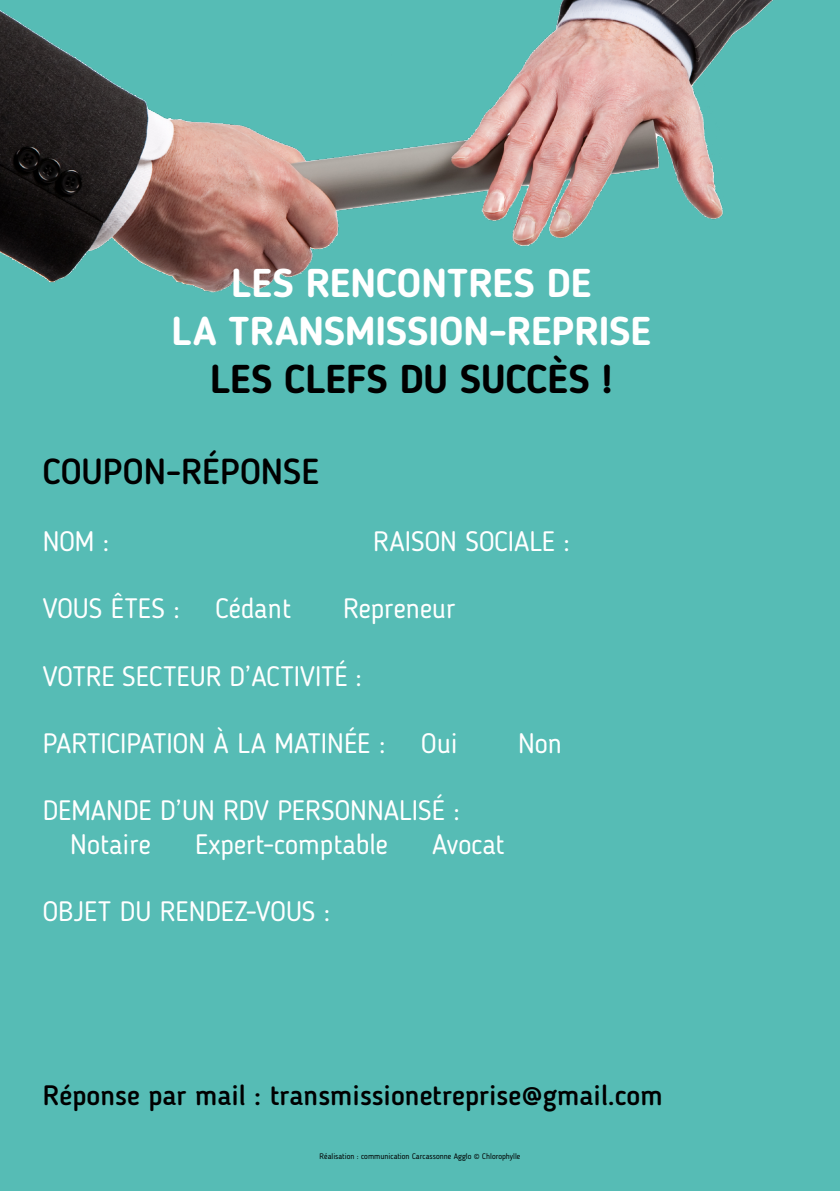
<style>
.page{position:relative;width:840px;height:1191px;background:#fff}
.page>*{position:absolute;margin:0;border:0;box-sizing:border-box;transform-origin:0 0}
.t1{font:700 40px/48px "Blogger Sans";color:#fff;text-align:center}
.t2{font:700 40px "Blogger Sans";color:#000}
.t3{font:500 36px "Blogger Sans";color:#000}
.t4{font:28px/33.6px "Blogger Sans";color:#fff}
.t5{font:500 28px "Blogger Sans";color:#000}
.t6{font:8px "Blogger Sans";color:#000}
</style>
<div class="page">
<div style="left:0;top:0;width:839px;height:1191px;background:#56bcb5"></div>
<img style="left:0;top:0;width:773px;height:293px">
<h1 class="t1" style="left:171px;top:259px;width:480px">LES RENCONTRES DE<br>LA TRANSMISSION-REPRISE</h1>
<h1 class="t2" style="left:210px;top:355px;width:404px">LES CLEFS DU SUCCÈS !</h1>
<p class="t3" style="left:43px;top:450px;width:278px">COUPON-RÉPONSE</p>
<p class="t4" style="left:43px;top:524px;width:68px">NOM :</p>
<p class="t4" style="left:373px;top:524px;width:198px">RAISON SOCIALE :</p>
<p class="t4" style="left:43px;top:592px;width:138px">VOUS ÊTES :</p>
<p class="t4" style="left:215px;top:592px;width:77px">Cédant</p>
<p class="t4" style="left:343px;top:592px;width:114px">Repreneur</p>
<p class="t4" style="left:43px;top:659px;width:320px">VOTRE SECTEUR D’ACTIVITÉ :</p>
<p class="t4" style="left:43px;top:726px;width:344px">PARTICIPATION À LA MATINÉE :</p>
<p class="t4" style="left:421px;top:726px;width:38px">Oui</p>
<p class="t4" style="left:518px;top:726px;width:46px">Non</p>
<p class="t4" style="left:70px;top:793px;width:391px;text-indent:-27px">DEMANDE D’UN RDV PERSONNALISÉ :<br>Notaire</p>
<p class="t4" style="left:195px;top:827px;width:194px">Expert-comptable</p>
<p class="t4" style="left:432px;top:827px;width:74px">Avocat</p>
<p class="t4" style="left:43px;top:894px;width:289px">OBJET DU RENDEZ-VOUS :</p>
<p class="t5" style="left:43px;top:1078px;width:621px">Réponse par mail : transmissionetreprise@gmail.com</p>
<p class="t6" style="left:319px;top:1151px;width:202px">Réalisation : communication Carcassonne Agglo © Chlorophylle</p>
</div>
